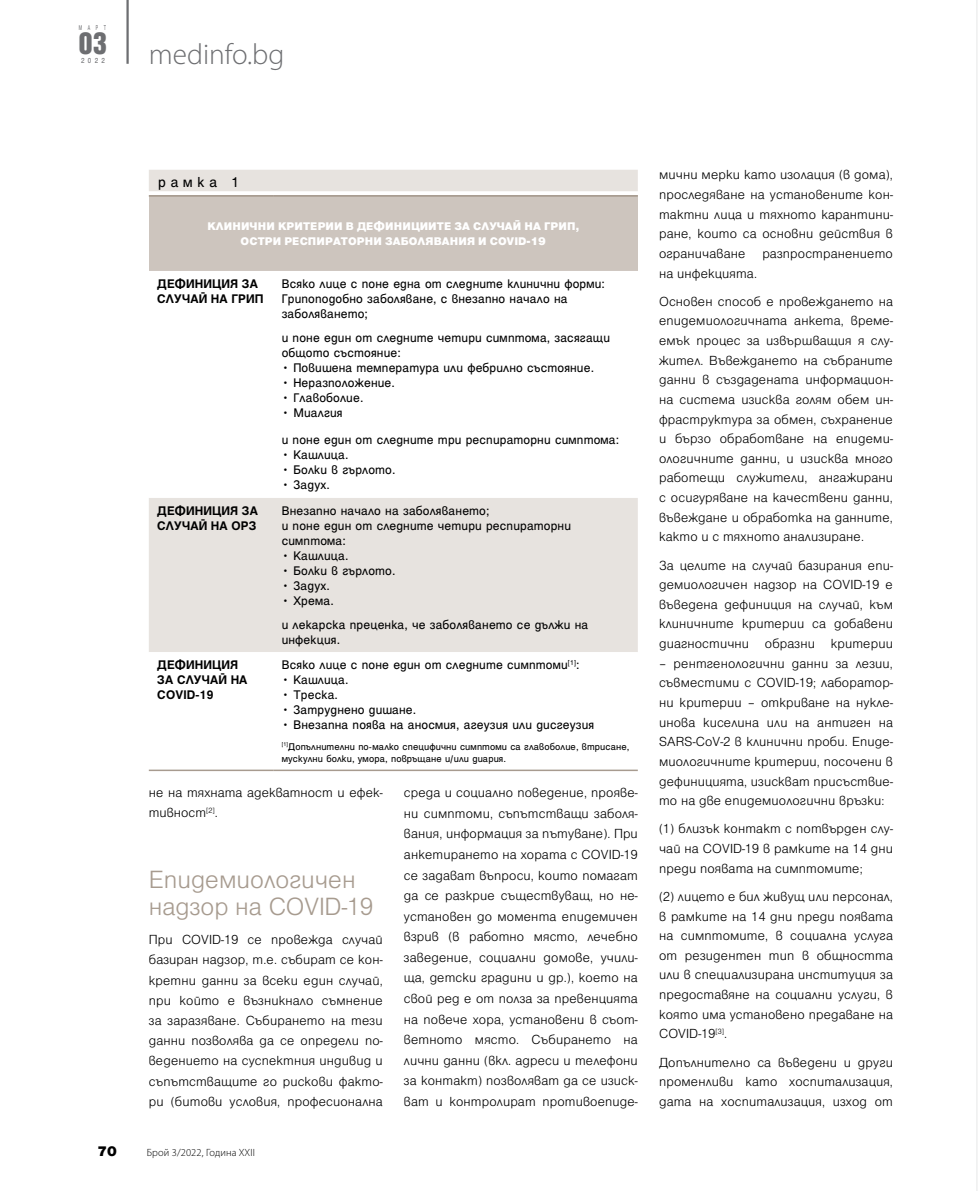
<style>
.page{position:relative;width:978px;height:1191px;background:#fff}
.page>*{position:absolute;margin:0;border:0;box-sizing:border-box;transform-origin:0 0}
.t1{font:300 29.25px "Myriad Pro";color:#6d6e71}
.t2{font:700 27.45px "Iskar";color:#6d6e71}
.t3{font:300 27px/27.8px "Helen Pro";color:#a79b8f}
.t4{font:15.75px "Helen Pro";letter-spacing:.3em;color:#000}
.t5{font:900 15px "Helen Pro";color:#000}
.t6{font:300 14.25px/19.6px "Helen Pro";letter-spacing:.01em;color:#000;text-align:justify}
.t7{font:13.5px/15px "Helen Pro";letter-spacing:.01em;color:#000}
.t8{font:700 13.5px/15px "Helen Pro";letter-spacing:.01em;color:#000}
.t9{font:900 12px/15px "Helen Pro";letter-spacing:.01em;color:#fff;text-align:center}
.t10{font:10.5px/12px "Helen Pro";letter-spacing:.01em;color:#000}
.t11{font:300 10.5px "Myriad Pro";letter-spacing:.01em;color:#000}
.t12{font:7.95px "Helen Pro";color:#6d6e71;scale:.87 1}
.t13{font:7.5px "Helen Pro";color:#6d6e71;scale:.57 1}
</style>
<div class="page">
<hr style="left:977px;top:0;width:1px;height:1191px;background:#e6e7e8">
<hr style="left:126px;top:0;width:3px;height:64px;background:#6d6e71">
<div style="left:149px;top:196px;width:489px;height:75px;background:#cdc5be"></div>
<div style="left:149px;top:498px;width:489px;height:154px;background:#e7e3df"></div>
<hr style="left:149px;top:769px;width:124px;height:2px;background:#a79b8f">
<hr style="left:273px;top:769px;width:365px;height:2px;background:#a79b8f">
<hr style="left:149px;top:195px;width:124px;height:2px;background:#a79b8f">
<hr style="left:273px;top:195px;width:365px;height:2px;background:#a79b8f">
<div style="left:149px;top:170px;width:489px;height:21px;background:#e7e3df"></div>
<p class="t13" style="left:79px;top:24px;width:49px">МАРТ</p>
<p class="t12" style="left:81px;top:56px;width:29px">2022</p>
<h2 class="t2" style="left:79px;top:27px;width:30px">03</h2>
<h1 class="t1" style="left:149px;top:36px;width:137px">medinfo.bg</h1>
<p class="t4" style="left:158px;top:173px;width:83px">рамка 1</p>
<p class="t9" style="left:207px;top:219px;width:373px">КЛИНИЧНИ КРИТЕРИИ В ДЕФИНИЦИИТЕ ЗА СЛУЧАЙ НА ГРИП,<br>ОСТРИ РЕСПИРАТОРНИ ЗАБОЛЯВАНИЯ И COVID-19</p>
<p class="t8" style="left:157px;top:276px;width:108px">ДЕФИНИЦИЯ ЗА<br>СЛУЧАЙ НА ГРИП</p>
<p class="t7" style="left:282px;top:276px;width:325px">Всяко лице с поне една от следните клинични форми:<br>Грипоподобно заболяване, с внезапно начало на заболяването;</p>
<p class="t7" style="left:282px;top:330px;width:330px">и поне един от следните четири симптома, засягащи общото състояние:</p>
<p class="t7" style="left:282px;top:360px;width:314px">• Повишена температура или фебрилно състояние.</p>
<p class="t7" style="left:282px;top:375px;width:115px">• Неразположение.</p>
<p class="t7" style="left:282px;top:390px;width:83px">• Главоболие.</p>
<p class="t7" style="left:282px;top:398px;width:339px;line-height:27.8px">• Миалгия<br>и поне един от следните три респираторни симптома:</p>
<p class="t7" style="left:282px;top:447px;width:68px">• Кашлица.</p>
<p class="t7" style="left:282px;top:462px;width:115px">• Болки в гърлото.</p>
<p class="t7" style="left:282px;top:477px;width:49px">• Задух.</p>
<p class="t8" style="left:157px;top:503px;width:102px">ДЕФИНИЦИЯ ЗА<br>СЛУЧАЙ НА ОРЗ</p>
<p class="t7" style="left:282px;top:503px;width:291px">Внезапно начало на заболяването;<br>и поне един от следните четири респираторни симптома:</p>
<p class="t7" style="left:282px;top:548px;width:68px">• Кашлица.</p>
<p class="t7" style="left:282px;top:563px;width:115px">• Болки в гърлото.</p>
<p class="t7" style="left:282px;top:578px;width:49px">• Задух.</p>
<p class="t7" style="left:282px;top:589px;width:308px;line-height:23.5px">• Хрема.<br>и лекарска преценка, че заболяването се дължи на</p>
<p class="t7" style="left:282px;top:632px;width:60px">инфекция.</p>
<p class="t8" style="left:157px;top:657px;width:92px">ДЕФИНИЦИЯ<br>ЗА СЛУЧАЙ НА<br>COVID-19</p>
<p class="t7" style="left:282px;top:657px;width:299px">Всяко лице с поне един от следните симптоми<sup>[1]</sup>:</p>
<p class="t7" style="left:282px;top:672px;width:68px">• Кашлица.</p>
<p class="t7" style="left:282px;top:687px;width:58px">• Треска.</p>
<p class="t7" style="left:282px;top:702px;width:136px">• Затруднено дишане.</p>
<p class="t7" style="left:282px;top:717px;width:314px">• Внезапна поява на аносмия, агеузия или дисгеузия</p>
<p class="t10" style="left:282px;top:740px;width:349px"><sup>[1]</sup>Допълнителни по-малко специфични симптоми са главоболие, втрисане, мускулни болки, умора, повръщане и/или диария.</p>
<p class="t6" style="left:149px;top:782px;width:235px;line-height:20.2px">не на тяхната адекватност и ефек&shy;тивност<sup>[2]</sup>.</p>
<h3 class="t3" style="left:149px;top:865px;width:226px">Епидемиологичен надзор на COVID-19</h3>
<p class="t6" style="left:149px;top:929px;width:235px;line-height:20.2px">При COVID-19 се провежда случай базиран надзор, т.е. събират се кон&shy;кретни данни за всеки един случай, при който е възникнало съмнение за заразяване. Събирането на тези данни позволява да се определи по&shy;ведението на суспектния индивид и съпътстващите го рискови факто&shy;ри (битови условия, професионална</p>
<p class="t5" style="left:98px;top:1142px;width:21px">70</p>
<p class="t11" style="left:147px;top:1145px;width:110px">Брой 3/2022, Година XXII</p>
<p class="t6" style="left:404px;top:782px;width:235px;line-height:20.5px">среда и социално поведение, прояве&shy;ни симптоми, съпътстващи заболя&shy;вания, информация за пътуване). При анкетирането на хората с COVID-19 се задават въпроси, които помагат да се разкрие съществуващ, но не&shy;установен до момента епидемичен взрив (в работно място, лечебно заведение, социални домове, учили&shy;ща, детски градини и др.), което на свой ред е от полза за превенцията на повече хора, установени в съот&shy;ветното място. Събирането на лични данни (вкл. адреси и телефони за контакт) позволяват да се изиск&shy;ват и контролират противоепиде-</p>
<p class="t6" style="left:659px;top:165px;width:235px">мични мерки като изолация (в дома), проследяване на установените кон&shy;тактни лица и тяхното карантини&shy;ране, които са основни действия в ограничаване разпространението на инфекцията.</p>
<p class="t6" style="left:659px;top:291px;width:235px">Основен способ е провеждането на епидемиологичната анкета, време&shy;емък процес за извършващия я слу&shy;жител. Въвеждането на събраните данни в създадената информацион&shy;на система изисква голям обем ин&shy;фраструктура за обмен, съхранение и бързо обработване на епидеми&shy;ологичните данни, и изисква много работещи служители, ангажирани с осигуряване на качествени данни, въвеждане и обработка на данните, както и с тяхното анализиране.</p>
<p class="t6" style="left:659px;top:555px;width:235px">За целите на случай базирания епи&shy;демиологичен надзор на COVID-19 е въведена дефиниция на случай, към клиничните критерии са добавени диагностични образни критерии</p>
<p class="t6" style="left:659px;top:653px;width:235px">– рентгенологични данни за лезии, съвместими с COVID-19; лаборатор&shy;ни критерии – откриване на нукле&shy;инова киселина или на антиген на SARS-CoV-2 в клинични проби. Епиде&shy;миологичните критерии, посочени в дефиницията, изискват присъствие&shy;то на две епидемиологични връзки:</p>
<p class="t6" style="left:659px;top:819px;width:235px">(1) близък контакт с потвърден слу&shy;чай на COVID-19 в рамките на 14 дни преди появата на симптомите;</p>
<p class="t6" style="left:659px;top:886px;width:235px">(2) лицето е бил живущ или персонал, в рамките на 14 дни преди появата на симптомите, в социална услуга от резидентен тип в общността или в специализирана институция за предоставяне на социални услуги, в която има установено предаване на COVID-19<sup>[3]</sup>.</p>
<p class="t6" style="left:659px;top:1052px;width:235px">Допълнително са въведени и други променливи като хоспитализация, дата на хоспитализация, изход от</p>
</div>
